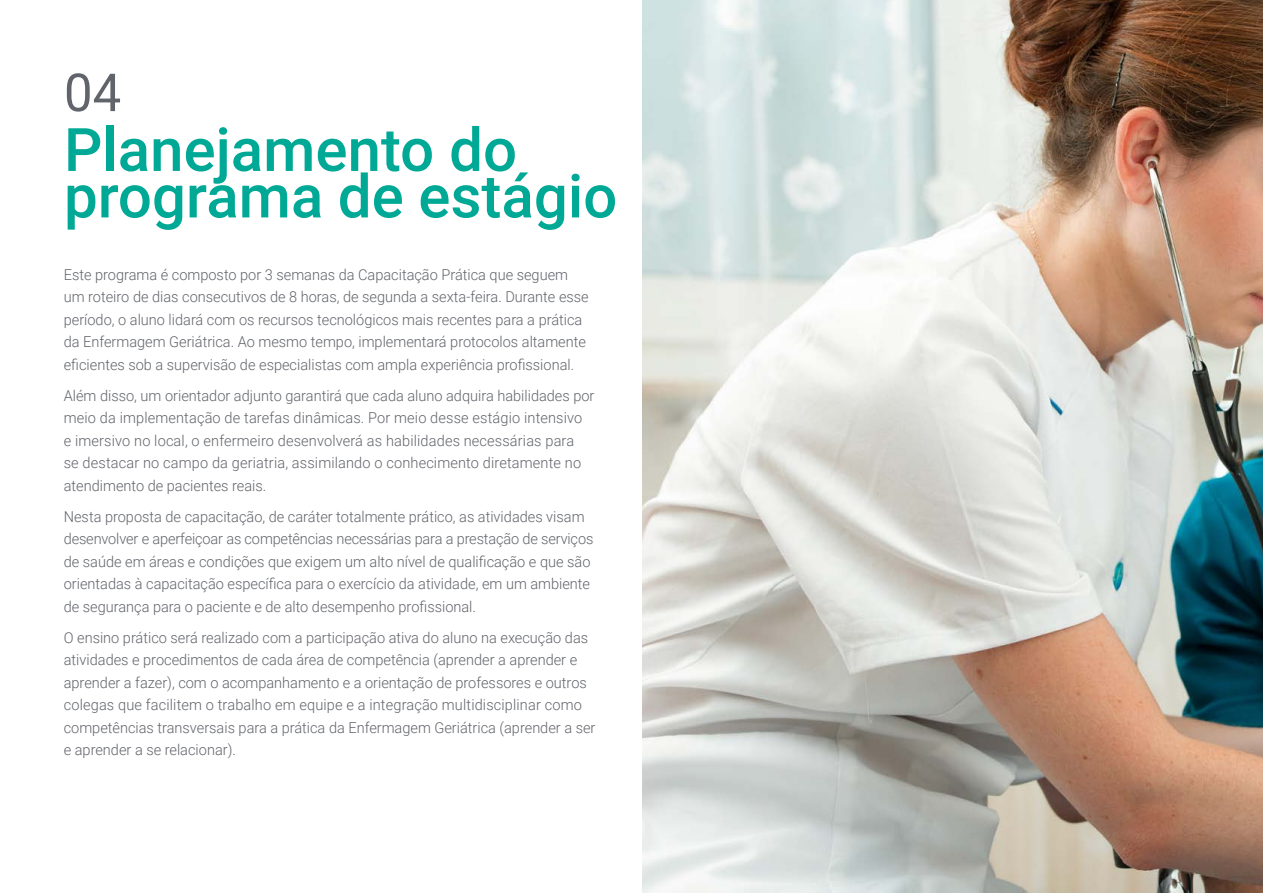
<style>
.page{position:relative;width:1263px;height:893px;background:#fff}
.page>*{position:absolute;margin:0;border:0;box-sizing:border-box;transform-origin:0 0}
.t1{font:500 60px/46.5px "Roboto";color:#00a996}
.t2{font:52.5px "Roboto";color:#61646a}
.t3{font:300 15px/22.5px "Roboto";color:#61646a}
</style>
<div class="page">
<img style="left:642px;top:0;width:621px;height:893px">
<h2 class="t2" style="left:64px;top:56px;width:59px">04</h2>
<h1 class="t1" style="left:64px;top:124px;width:555px">Planejamento do programa de estágio</h1>
<p class="t3" style="left:64px;top:262px;width:526px">Este programa é composto por 3 semanas da Capacitação Prática que seguem um roteiro de dias consecutivos de 8 horas, de segunda a sexta-feira. Durante esse período, o aluno lidará com os recursos tecnológicos mais recentes para a prática da Enfermagem Geriátrica. Ao mesmo tempo, implementará protocolos altamente eficientes sob a supervisão de especialistas com ampla experiência profissional.</p>
<p class="t3" style="left:64px;top:383px;width:532px">Além disso, um orientador adjunto garantirá que cada aluno adquira habilidades por meio da implementação de tarefas dinâmicas. Por meio desse estágio intensivo<br>e imersivo no local, o enfermeiro desenvolverá as habilidades necessárias para<br>se destacar no campo da geriatria, assimilando o conhecimento diretamente no atendimento de pacientes reais.</p>
<p class="t3" style="left:64px;top:504px;width:531px">Nesta proposta de capacitação, de caráter totalmente prático, as atividades visam desenvolver e aperfeiçoar as competências necessárias para a prestação de serviços de saúde em áreas e condições que exigem um alto nível de qualificação e que são orientadas à capacitação específica para o exercício da atividade, em um ambiente de segurança para o paciente e de alto desempenho profissional.</p>
<p class="t3" style="left:64px;top:625px;width:533px">O ensino prático será realizado com a participação ativa do aluno na execução das atividades e procedimentos de cada área de competência (aprender a aprender e aprender a fazer), com o acompanhamento e a orientação de professores e outros colegas que facilitem o trabalho em equipe e a integração multidisciplinar como competências transversais para a prática da Enfermagem Geriátrica (aprender a ser e aprender a se relacionar).</p>
</div>
